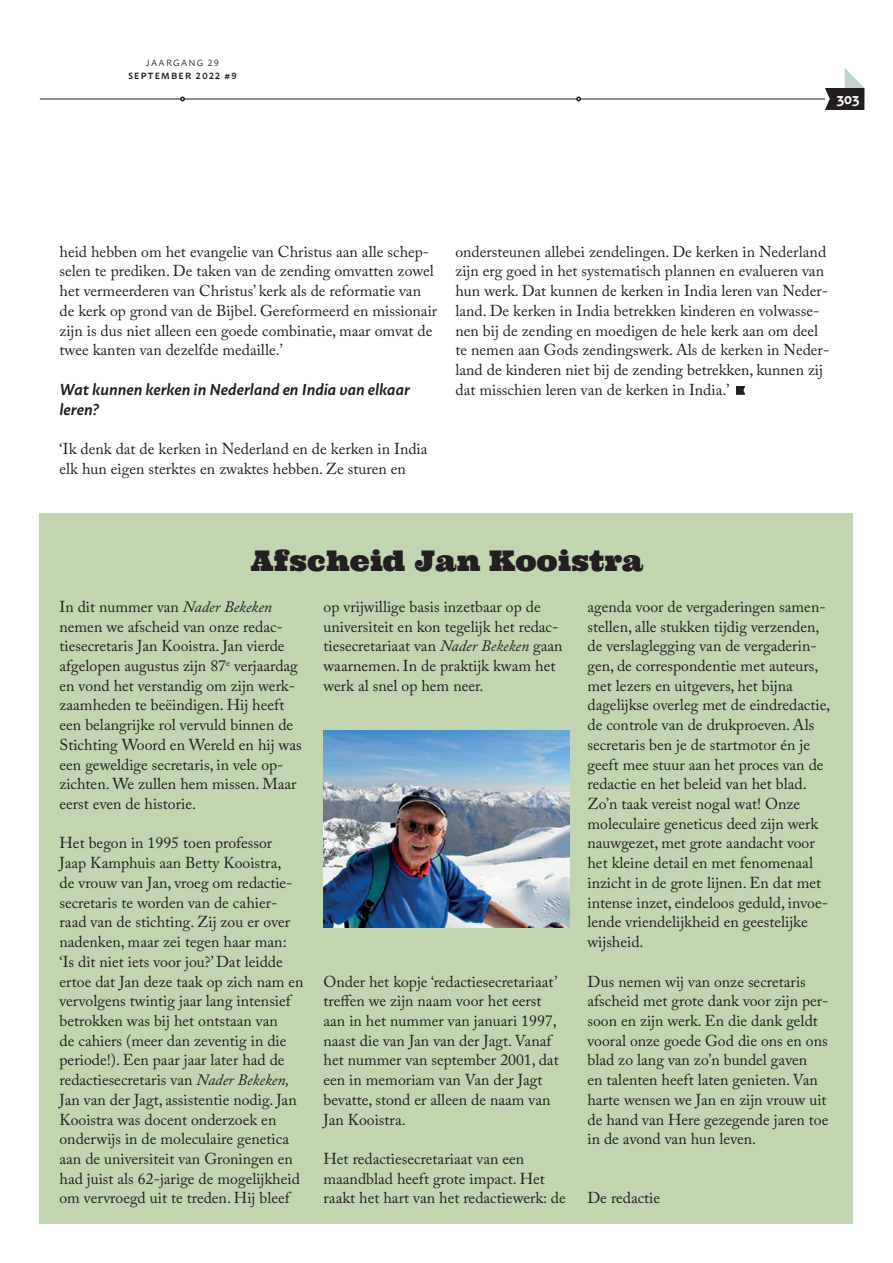
<style>
.page{position:relative;width:893px;height:1263px;background:#fff}
.page>*{position:absolute;margin:0;border:0;box-sizing:border-box;transform-origin:0 0}
.brood{font:28.5px "Ultra";color:#231f20}
.brood-2{font:15.75px/19.6px "Adobe Caslon Pro";color:#231f20}
.brood-3{font:italic 600 15.75px/19.6px "Macho";color:#231f20}
.t1{font:600 15px "Macho";color:#fff}
.t2{font:600 9px "Macho";letter-spacing:.14em;color:#231f20}
.t3{font:9px "Macho";letter-spacing:.14em;color:#231f20}
.s1{font-style:italic}
</style>
<div class="page">
<div style="left:39px;top:513px;width:814px;height:710px;background:#c1d5b1"></div>
<svg style="left:736px;top:386px;width:9px;height:9px"></svg>
<img style="left:323px;top:730px;width:246px;height:198px">
<hr style="left:40px;top:99px;width:785px;height:1px;background:#231f20">
<svg style="left:576px;top:97px;width:5px;height:4px"></svg>
<svg style="left:180px;top:97px;width:5px;height:4px"></svg>
<svg style="left:825px;top:68px;width:39px;height:42px"></svg>
<p class="t3" style="left:146px;top:55px;width:75px">JAARGANG 29</p>
<p class="t2" style="left:128px;top:68px;width:110px">SEPTEMBER 2022 #9</p>
<p class="t1" style="left:837px;top:85px;width:24px">303</p>
<p class="brood-2" style="left:60px;top:241px;width:379px">heid hebben om het evangelie van Christus aan alle schep&shy;selen te prediken. De taken van de zending omvatten zowel het vermeerderen van Christus’ kerk als de reformatie van de kerk op grond van de Bijbel. Gereformeerd en missionair zijn is dus niet alleen een goede combinatie, maar omvat de twee kanten van dezelfde medaille.’</p>
<p class="brood-3" style="left:60px;top:378px;width:352px">Wat kunnen kerken in Nederland en India van elkaar leren?</p>
<p class="brood-2" style="left:60px;top:439px;width:369px">‘Ik denk dat de kerken in Nederland en de kerken in India elk hun eigen sterktes en zwaktes hebben. Ze sturen en</p>
<p class="brood-2" style="left:455px;top:241px;width:375px">ondersteunen allebei zendelingen. De kerken in Nederland zijn erg goed in het systematisch plannen en evalueren van hun werk. Dat kunnen de kerken in India leren van Neder&shy;land. De kerken in India betrekken kinderen en volwasse&shy;nen bij de zending en moedigen de hele kerk aan om deel te nemen aan Gods zendingswerk. Als de kerken in Neder&shy;land de kinderen niet bij de zending betrekken, kunnen zij dat misschien leren van de kerken in India.’</p>
<p class="brood" style="left:251px;top:543px;width:394px">Afscheid Jan Kooistra</p>
<p class="brood-2" style="left:60px;top:596px;width:244px">In dit nummer van <span class="s1">Nader Bekeken </span>nemen we afscheid van onze redac&shy;tiesecretaris Jan Kooistra. Jan vierde afgelopen augustus zijn 87<sup>e</sup> verjaardag en vond het verstandig om zijn werk&shy;zaamheden te beëindigen. Hij heeft een belangrijke rol vervuld binnen de Stichting Woord en Wereld en hij was een geweldige secretaris, in vele op&shy;zichten. We zullen hem missen. Maar eerst even de historie.</p>
<p class="brood-2" style="left:60px;top:833px;width:246px">Het begon in 1995 toen professor<br>Jaap Kamphuis aan Betty Kooistra,<br>de vrouw van Jan, vroeg om redactie&shy;secretaris te worden van de cahier&shy;raad van de stichting. Zij zou er over nadenken, maar zei tegen haar man: ‘Is dit niet iets voor jou?’ Dat leidde ertoe dat Jan deze taak op zich nam en vervolgens twintig jaar lang intensief betrokken was bij het ontstaan van<br>de cahiers (meer dan zeventig in die periode!). Een paar jaar later had de redactiesecretaris van <span class="s1">Nader Bekeken, </span>Jan van der Jagt, assistentie nodig. Jan Kooistra was docent onderzoek en onderwijs in de moleculaire genetica aan de universiteit van Groningen en had juist als 62-jarige de mogelijkheid om vervroegd uit te treden. Hij bleef</p>
<p class="brood-2" style="left:323px;top:596px;width:241px">op vrijwillige basis inzetbaar op de universiteit en kon tegelijk het redac&shy;tiesecretariaat van <span class="s1">Nader Bekeken</span> gaan waarnemen. In de praktijk kwam het werk al snel op hem neer.</p>
<p class="brood-2" style="left:323px;top:971px;width:237px">Onder het kopje ‘redactiesecretariaat’ treffen we zijn naam voor het eerst aan in het nummer van januari 1997, naast die van Jan van der Jagt. Vanaf het nummer van september 2001, dat een in memoriam van Van der Jagt bevatte, stond er alleen de naam van<br>Jan Kooistra.</p>
<p class="brood-2" style="left:323px;top:1149px;width:244px">Het redactiesecretariaat van een maandblad heeft grote impact. Het raakt het hart van het redactiewerk: de</p>
<p class="brood-2" style="left:587px;top:596px;width:244px">agenda voor de vergaderingen samen&shy;stellen, alle stukken tijdig verzenden, de verslaglegging van de vergaderin&shy;gen, de correspondentie met auteurs, met lezers en uitgevers, het bijna dagelijkse overleg met de eindredactie, de controle van de drukproeven. Als secretaris ben je de startmotor én je geeft mee stuur aan het proces van de redactie en het beleid van het blad.</p>
<p class="brood-2" style="left:587px;top:794px;width:242px">Zo’n taak vereist nogal wat! Onze moleculaire geneticus deed zijn werk nauwgezet, met grote aandacht voor het kleine detail en met fenomenaal inzicht in de grote lijnen. En dat met intense inzet, eindeloos geduld, invoe&shy;lende vriendelijkheid en geestelijke wijsheid.</p>
<p class="brood-2" style="left:587px;top:971px;width:243px">Dus nemen wij van onze secretaris afscheid met grote dank voor zijn per&shy;soon en zijn werk. En die dank geldt vooral onze goede God die ons en ons blad zo lang van zo’n bundel gaven<br>en talenten heeft laten genieten. Van harte wensen we Jan en zijn vrouw uit de hand van Here gezegende jaren toe in de avond van hun leven.</p>
<p class="brood-2" style="left:587px;top:1188px;width:74px">De redactie</p>
</div>
